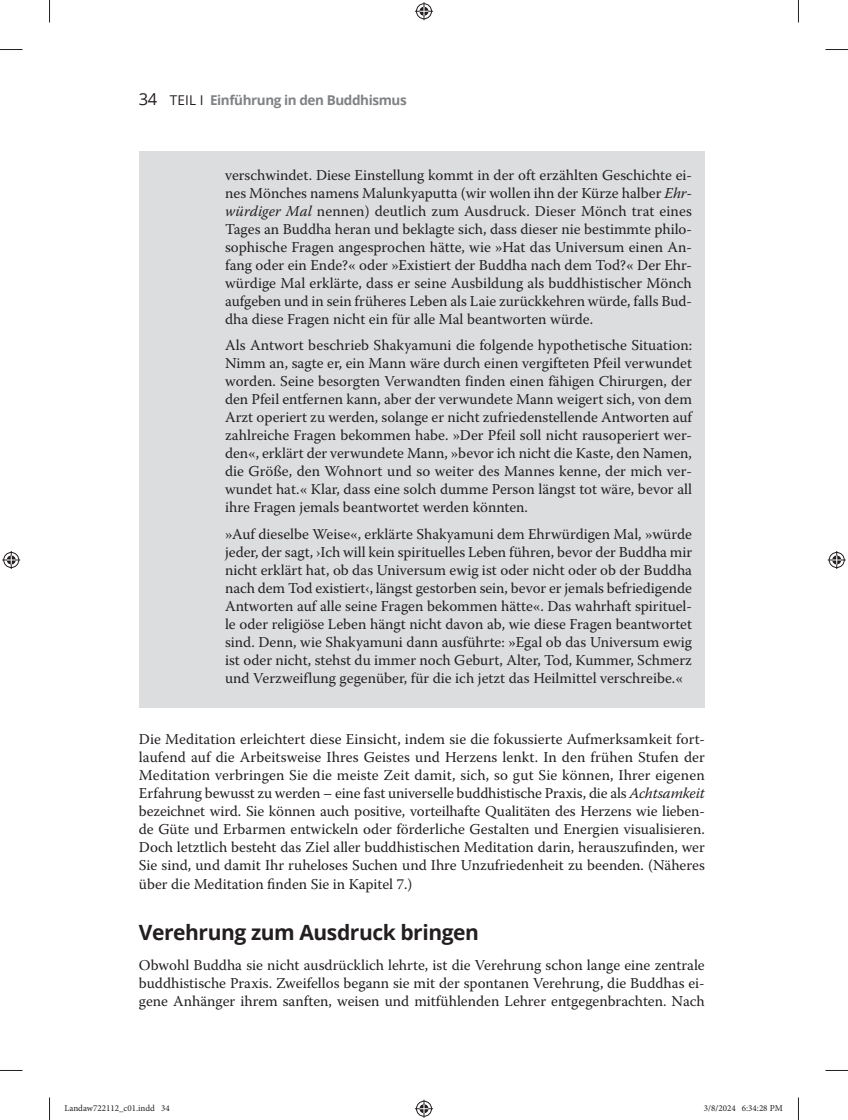
<style>
.page{position:relative;width:848px;height:1120px;background:#fff}
.page>*{position:absolute;margin:0;border:0;box-sizing:border-box;transform-origin:0 0}
.t1{font:700 21px "Open Sans";letter-spacing:-.02em;color:#231f20}
.t2{font:15px/18px "Warnock Pro";color:#231f20;text-align:justify}
.t3{font:700 13.5px "Open Sans";letter-spacing:-.03em;color:#808285}
.t4{font:9px "Minion Pro";color:#231f20}
.s1{font-weight:400;font-size:16.5px;color:#231f20}
.s2{font-weight:400;color:#231f20}
.s3{font-style:italic}
</style>
<div class="page">
<div style="left:139px;top:151px;width:565px;height:198px;background:#dcdddf"></div>
<div style="left:139px;top:321px;width:565px;height:216px;background:#dcdddf"></div>
<div style="left:139px;top:510px;width:565px;height:198px;background:#dcdddf"></div>
<svg style="left:0;top:49px;width:22px;height:1px"></svg>
<svg style="left:825px;top:49px;width:22px;height:1px"></svg>
<svg style="left:0;top:1070px;width:22px;height:1px"></svg>
<svg style="left:825px;top:1070px;width:22px;height:1px"></svg>
<svg style="left:49px;top:0;width:1px;height:23px"></svg>
<svg style="left:49px;top:1097px;width:1px;height:22px"></svg>
<svg style="left:798px;top:0;width:1px;height:23px"></svg>
<svg style="left:798px;top:1097px;width:1px;height:22px"></svg>
<svg style="left:415px;top:2px;width:18px;height:18px"></svg>
<svg style="left:415px;top:1099px;width:18px;height:18px"></svg>
<svg style="left:2px;top:551px;width:18px;height:18px"></svg>
<svg style="left:827px;top:551px;width:18px;height:18px"></svg>
<p class="t3" style="left:139px;top:90px;width:269px"><span class="s1">34</span> <span class="s2">TEIL I</span> Einführung in den Buddhismus</p>
<p class="t2" style="left:225px;top:165px;width:468px">verschwindet. Diese Einstellung kommt in der oft erzählten Geschichte ei&shy;nes Mönches namens Malunkyaputta (wir wollen ihn der Kürze halber <span class="s3">Ehr&shy;würdiger Mal</span> nennen) deutlich zum Ausdruck. Dieser Mönch trat eines Tages an Buddha heran und beklagte sich, dass dieser nie bestimmte philo&shy;sophische Fragen angesprochen hätte, wie »Hat das Universum einen An&shy;fang oder ein Ende?« oder »Existiert der Buddha nach dem Tod?« Der Ehr&shy;würdige Mal erklärte, dass er seine Ausbildung als buddhistischer Mönch aufgeben und in sein früheres Leben als Laie zurückkehren würde, falls Bud&shy;dha diese Fragen nicht ein für alle Mal beantworten würde.</p>
<p class="t2" style="left:225px;top:336px;width:468px">Als Antwort beschrieb Shakyamuni die folgende hypothetische Situation:<br>Nimm an, sagte er, ein Mann wäre durch einen vergifteten Pfeil verwundet worden. Seine besorgten Verwandten finden einen fähigen Chirurgen, der den Pfeil entfernen kann, aber der verwundete Mann weigert sich, von dem Arzt operiert zu werden, solange er nicht zufriedenstellende Antworten auf zahlreiche Fragen bekommen habe. »Der Pfeil soll nicht rausoperiert wer&shy;den«, erklärt der verwundete Mann, »bevor ich nicht die Kaste, den Namen, die Größe, den Wohnort und so weiter des Mannes kenne, der mich ver&shy;wundet hat.« Klar, dass eine solch dumme Person längst tot wäre, bevor all ihre Fragen jemals beantwortet werden könnten.</p>
<p class="t2" style="left:225px;top:524px;width:468px">»Auf dieselbe Weise«, erklärte Shakyamuni dem Ehrwürdigen Mal, »würde jeder, der sagt, ›Ich will kein spirituelles Leben führen, bevor der Buddha mir nicht erklärt hat, ob das Universum ewig ist oder nicht oder ob der Buddha nach dem Tod existiert‹, längst gestorben sein, bevor er jemals befriedigende Antworten auf alle seine Fragen bekommen hätte«. Das wahrhaft spirituel&shy;le oder religiöse Leben hängt nicht davon ab, wie diese Fragen beantwortet sind. Denn, wie Shakyamuni dann ausführte: »Egal ob das Universum ewig ist oder nicht, stehst du immer noch Geburt, Alter, Tod, Kummer, Schmerz und Verzweiflung gegenüber, für die ich jetzt das Heilmittel verschreibe.«</p>
<p class="t2" style="left:139px;top:730px;width:567px">Die Meditation erleichtert diese Einsicht, indem sie die fokussierte Aufmerksamkeit fort&shy;laufend auf die Arbeitsweise Ihres Geistes und Herzens lenkt. In den frühen Stufen der Meditation verbringen Sie die meiste Zeit damit, sich, so gut Sie können, Ihrer eigenen Erfahrung bewusst zu werden – eine fast universelle buddhistische Praxis, die als <span class="s3">Achtsamkeit </span>bezeichnet wird. Sie können auch positive, vorteilhafte Qualitäten des Herzens wie lieben&shy;de Güte und Erbarmen entwickeln oder förderliche Gestalten und Energien visualisieren.<br>Doch letztlich besteht das Ziel aller buddhistischen Meditation darin, herauszufinden, wer Sie sind, und damit Ihr ruheloses Suchen und Ihre Unzufriedenheit zu beenden. (Näheres über die Meditation finden Sie in Kapitel 7.)</p>
<h1 class="t1" style="left:139px;top:917px;width:341px">Verehrung zum Ausdruck bringen</h1>
<p class="t2" style="left:139px;top:956px;width:567px">Obwohl Buddha sie nicht ausdrücklich lehrte, ist die Verehrung schon lange eine zentrale buddhistische Praxis. Zweifellos begann sie mit der spontanen Verehrung, die Buddhas ei&shy;gene Anhänger ihrem sanften, weisen und mitfühlenden Lehrer entgegenbrachten. Nach</p>
<p class="t4" style="left:64px;top:1102px;width:107px">Landaw722112_c01.indd 34</p>
<p class="t4" style="left:703px;top:1102px;width:80px">3/8/2024 6:34:28 PM</p>
</div>
